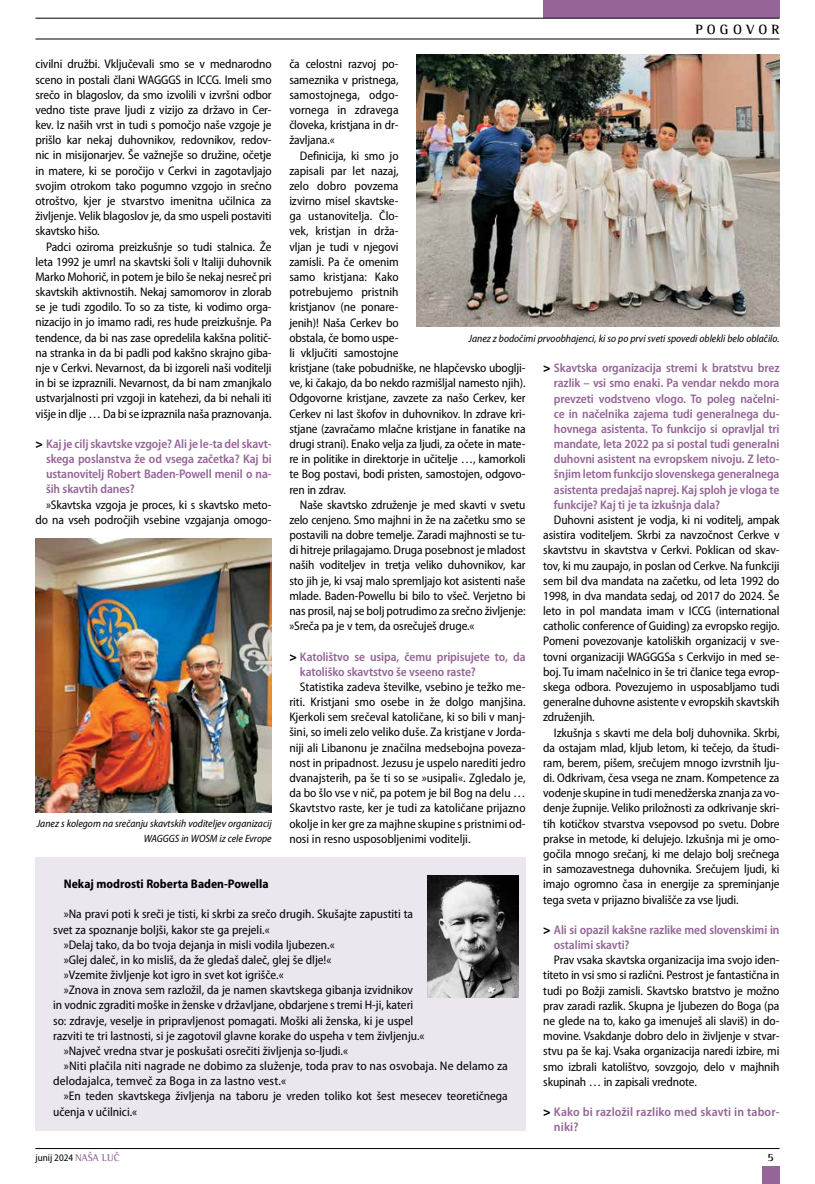
<style>
.page{position:relative;width:815px;height:1184px;background:#fff}
.page>*{position:absolute;margin:0;border:0;box-sizing:border-box;transform-origin:0 0}
.t1{font:700 13.75px "Rotis SI Semi Serif";letter-spacing:.3em;color:#000}
.t2{font:semi-condensed 12.5px/15.1px "Myriad Pro";color:#000;text-align:justify}
.t3{font:600 semi-condensed 12.5px/15.1px "Myriad Pro";letter-spacing:-.01em;color:#956597;text-align:justify}
.t4{font:600 semi-condensed 12.5px/15.1px "Myriad Pro";letter-spacing:.01em;color:#956597}
.t5{font:700 semi-condensed 12.5px "Myriad Pro";color:#000}
.t6{font:700 11.25px "Rotis SI Semi Serif";color:#000}
.t7{font:italic semi-condensed 10.62px/15.1px "Myriad Pro";color:#000;text-align:right}
.t8{font:semi-condensed 10px "Myriad Pro";color:#000}
.s1{font-weight:900;font-stretch:normal;color:#000}
.s2{font-family:"Rotis SI Semi Serif";font-weight:700;font-stretch:normal;color:#956597}
</style>
<div class="page">
<hr style="left:35px;top:1148px;width:745px;height:1px;background:#000">
<div style="left:543px;top:0;width:237px;height:18px;background:#956597"></div>
<div style="left:762px;top:1166px;width:18px;height:17px;background:#956597"></div>
<hr style="left:35px;top:39px;width:745px;height:1px;background:#000">
<hr style="left:35px;top:18px;width:745px;height:1px;background:#000">
<img style="left:416px;top:55px;width:364px;height:271px">
<div style="left:35px;top:857px;width:491px;height:273px;background:#ece7ef"></div>
<img style="left:427px;top:875px;width:92px;height:122px">
<img style="left:35px;top:539px;width:237px;height:273px">
<p class="t1" style="left:695px;top:21px;width:86px">POGOVOR</p>
<p class="t2" style="left:35px;top:57px;width:238px">civilni družbi. Vključevali smo se v mednarodno sceno in postali člani WAGGGS in ICCG. Imeli smo srečo in blagoslov, da smo izvolili v izvršni odbor vedno tiste prave ljudi z vizijo za državo in Cer&shy;kev. Iz naših vrst in tudi s pomočjo naše vzgoje je prišlo kar nekaj duhovnikov, redovnikov, redov&shy;nic in misijonarjev. Še važnejše so družine, očetje in matere, ki se poročijo v Cerkvi in zagotavljajo svojim otrokom tako pogumno vzgojo in srečno otroštvo, kjer je stvarstvo imenitna učilnica za življenje. Velik blagoslov je, da smo uspeli postaviti skavtsko hišo.</p>
<p class="t2" style="left:35px;top:239px;width:238px;text-indent:11px">Padci oziroma preizkušnje so tudi stalnica. Že leta 1992 je umrl na skavtski šoli v Italiji duhovnik Marko Mohorič, in potem je bilo še nekaj nesreč pri skavtskih aktivnostih. Nekaj samomorov in zlorab se je tudi zgodilo. To so za tiste, ki vodimo orga&shy;nizacijo in jo imamo radi, res hude preizkušnje. Pa tendence, da bi nas zase opredelila kakšna politič&shy;na stranka in da bi padli pod kakšno skrajno giba&shy;nje v Cerkvi. Nevarnost, da bi izgoreli naši voditelji in bi se izpraznili. Nevarnost, da bi nam zmanjkalo ustvarjalnosti pri vzgoji in katehezi, da bi nehali iti višje in dlje … Da bi se izpraznila naša praznovanja.</p>
<p class="t3" style="left:46px;top:436px;width:227px;text-indent:-11px"><span class="s1">&gt;</span> Kaj je cilj skavtske vzgoje? Ali je le-ta del skavt&shy;skega poslanstva že od vsega začetka? Kaj bi ustanovitelj Robert Baden-Powell menil o na&shy;ših skavtih danes?</p>
<p class="t2" style="left:35px;top:497px;width:238px;text-align:right">»Skavtska vzgoja je proces, ki s skavtsko meto&shy;do na vseh področjih vsebine vzgajanja omogo-</p>
<p class="t2" style="left:289px;top:57px;width:111px">ča celostni razvoj po&shy;sameznika v pristnega, samostojnega, odgo&shy;vornega in zdravega človeka, kristjana in dr&shy;žavljana.«</p>
<p class="t2" style="left:289px;top:148px;width:238px;text-align:left;text-indent:11px">Definicija, ki smo jo<br>zapisali par let nazaj,<br>zelo dobro povzema<br>izvirno misel skavtske-<br>ga ustanovitelja. Člo-<br>vek, kristjan in drža-<br>vljan je tudi v njegovi<br>zamisli. Pa če omenim<br>samo kristjana: Kako<br>potrebujemo pristnih<br>kristjanov (ne ponare-<br>jenih)! Naša Cerkev bo<br>obstala, če bomo uspe-<br>li vključiti samostojne<br>kristjane (take pobudniške, ne hlapčevsko uboglji&shy;ve, ki čakajo, da bo nekdo razmišljal namesto njih).<br>Odgovorne kristjane, zavzete za našo Cerkev, ker<br>Cerkev ni last škofov in duhovnikov. In zdrave kri&shy;stjane (zavračamo mlačne kristjane in fanatike na drugi strani). Enako velja za ljudi, za očete in mate&shy;re in politike in direktorje in učitelje …, kamorkoli te Bog postavi, bodi pristen, samostojen, odgovo&shy;ren in zdrav.</p>
<p class="t2" style="left:289px;top:497px;width:238px;text-indent:11px">Naše skavtsko združenje je med skavti v svetu zelo cenjeno. Smo majhni in že na začetku smo se postavili na dobre temelje. Zaradi majhnosti se tu&shy;di hitreje prilagajamo. Druga posebnost je mladost naših voditeljev in tretja veliko duhovnikov, kar sto jih je, ki vsaj malo spremljajo kot asistenti naše mlade. Baden-Powellu bi bilo to všeč. Verjetno bi nas prosil, naj se bolj potrudimo za srečno življenje: »Sreča pa je v tem, da osrečuješ druge.«</p>
<p class="t3" style="left:300px;top:649px;width:227px;text-indent:-11px"><span class="s1">&gt;</span> Katolištvo se usipa, čemu pripisujete to, da katoliško skavtstvo še vseeno raste?</p>
<p class="t2" style="left:289px;top:679px;width:238px;text-indent:11px">Statistika zadeva številke, vsebino je težko me&shy;riti. Kristjani smo osebe in že dolgo manjšina.<br>Kjerkoli sem srečeval katoličane, ki so bili v manj&shy;šini, so imeli zelo veliko duše. Za kristjane v Jorda&shy;niji ali Libanonu je značilna medsebojna poveza&shy;nost in pripadnost. Jezusu je uspelo narediti jedro dvanajsterih, pa še ti so se »usipali«. Zgledalo je, da bo šlo vse v nič, pa potem je bil Bog na delu … Skavtstvo raste, ker je tudi za katoličane prijazno okolje in ker gre za majhne skupine s pristnimi od&shy;nosi in resno usposobljenimi voditelji.</p>
<p class="t7" style="left:469px;top:331px;width:312px">Janez z bodočimi prvoobhajenci, ki so po prvi sveti spovedi oblekli belo oblačilo.</p>
<p class="t3" style="left:554px;top:360px;width:227px;text-indent:-11px"><span class="s1">&gt;</span> Skavtska organizacija stremi k bratstvu brez razlik – vsi smo enaki. Pa vendar nekdo mora prevzeti vodstveno vlogo. To poleg načelni&shy;ce in načelnika zajema tudi generalnega du&shy;hovnega asistenta. To funkcijo si opravljal tri mandate, leta 2022 pa si postal tudi generalni duhovni asistent na evropskem nivoju. Z leto&shy;šnjim letom funkcijo slovenskega generalnega asistenta predajaš naprej. Kaj sploh je vloga te funkcije? Kaj ti je ta izkušnja dala?</p>
<p class="t2" style="left:543px;top:512px;width:238px;text-indent:11px">Duhovni asistent je vodja, ki ni voditelj, ampak asistira voditeljem. Skrbi za navzočnost Cerkve v skavtstvu in skavtstva v Cerkvi. Poklican od skav&shy;tov, ki mu zaupajo, in poslan od Cerkve. Na funkciji sem bil dva mandata na začetku, od leta 1992 do 1998, in dva mandata sedaj, od 2017 do 2024. Še leto in pol mandata imam v ICCG (international catholic conference of Guiding) za evropsko regijo.<br>Pomeni povezovanje katoliških organizacij v sve&shy;tovni organizaciji WAGGGSa s Cerkvijo in med se&shy;boj. Tu imam načelnico in še tri članice tega evrop&shy;skega odbora. Povezujemo in usposabljamo tudi generalne duhovne asistente v evropskih skavtskih združenjih.</p>
<p class="t2" style="left:543px;top:725px;width:238px;text-indent:11px">Izkušnja s skavti me dela bolj duhovnika. Skrbi, da ostajam mlad, kljub letom, ki tečejo, da študi&shy;ram, berem, pišem, srečujem mnogo izvrstnih lju&shy;di. Odkrivam, česa vsega ne znam. Kompetence za vodenje skupine in tudi menedžerska znanja za vo&shy;denje župnije. Veliko priložnosti za odkrivanje skri&shy;tih kotičkov stvarstva vsepovsod po svetu. Dobre prakse in metode, ki delujejo. Izkušnja mi je omo&shy;gočila mnogo srečanj, ki me delajo bolj srečnega in samozavestnega duhovnika. Srečujem ljudi, ki imajo ogromno časa in energije za spreminjanje tega sveta v prijazno bivališče za vse ljudi.</p>
<p class="t3" style="left:554px;top:922px;width:227px;text-indent:-11px"><span class="s1">&gt;</span> Ali si opazil kakšne razlike med slovenskimi in ostalimi skavti?</p>
<p class="t2" style="left:543px;top:952px;width:238px;text-indent:11px">Prav vsaka skavtska organizacija ima svojo iden&shy;titeto in vsi smo si različni. Pestrost je fantastična in tudi po Božji zamisli. Skavtsko bratstvo je možno prav zaradi razlik. Skupna je ljubezen do Boga (pa ne glede na to, kako ga imenuješ ali slaviš) in do&shy;movine. Vsakdanje dobro delo in življenje v stvar&shy;stvu pa še kaj. Vsaka organizacija naredi izbire, mi smo izbrali katolištvo, sovzgojo, delo v majhnih skupinah … in zapisali vrednote.</p>
<p class="t4" style="left:554px;top:1104px;width:227px;text-indent:-11px"><span class="s1">&gt;</span> Kako bi razložil razliko med skavti in tabor&shy;niki?</p>
<p class="t7" style="left:37px;top:816px;width:236px">Janez s kolegom na srečanju skavtskih voditeljev organizacij<br>WAGGGS in WOSM iz cele Evrope</p>
<p class="t5" style="left:64px;top:876px;width:206px">Nekaj modrosti Roberta Baden-Powella</p>
<p class="t2" style="left:64px;top:906px;width:351px">»Na pravi poti k sreči je tisti, ki skrbi za srečo drugih. Skušajte zapustiti ta</p>
<p class="t2" style="left:53px;top:922px;width:218px">svet za spoznanje boljši, kakor ste ga prejeli.«</p>
<p class="t2" style="left:64px;top:937px;width:273px">»Delaj tako, da bo tvoja dejanja in misli vodila ljubezen.«</p>
<p class="t2" style="left:64px;top:952px;width:269px">»Glej daleč, in ko misliš, da že gledaš daleč, glej še dlje!«</p>
<p class="t2" style="left:64px;top:967px;width:221px">»Vzemite življenje kot igro in svet kot igrišče.«</p>
<p class="t2" style="left:64px;top:982px;width:351px">»Znova in znova sem razložil, da je namen skavtskega gibanja izvidnikov</p>
<p class="t2" style="left:53px;top:997px;width:362px">in vodnic zgraditi moške in ženske v državljane, obdarjene s tremi H-ji, kateri</p>
<p class="t2" style="left:53px;top:1013px;width:362px">so: zdravje, veselje in pripravljenost pomagati. Moški ali ženska, ki je uspel</p>
<p class="t2" style="left:53px;top:1028px;width:373px">razviti te tri lastnosti, si je zagotovil glavne korake do uspeha v tem življenju.«</p>
<p class="t2" style="left:64px;top:1043px;width:286px">»Največ vredna stvar je poskušati osrečiti življenja so-ljudi.«</p>
<p class="t2" style="left:64px;top:1058px;width:446px">»Niti plačila niti nagrade ne dobimo za služenje, toda prav to nas osvobaja. Ne delamo za</p>
<p class="t2" style="left:53px;top:1073px;width:235px">delodajalca, temveč za Boga in za lastno vest.«</p>
<p class="t2" style="left:64px;top:1088px;width:446px">»En teden skavtskega življenja na taboru je vreden toliko kot šest mesecev teoretičnega</p>
<p class="t2" style="left:53px;top:1104px;width:86px">učenja v učilnici.«</p>
<p class="t8" style="left:35px;top:1152px;width:86px">junij 2024 <span class="s2">NAŠA LUČ</span></p>
<p class="t6" style="left:768px;top:1150px;width:8px">5</p>
</div>
